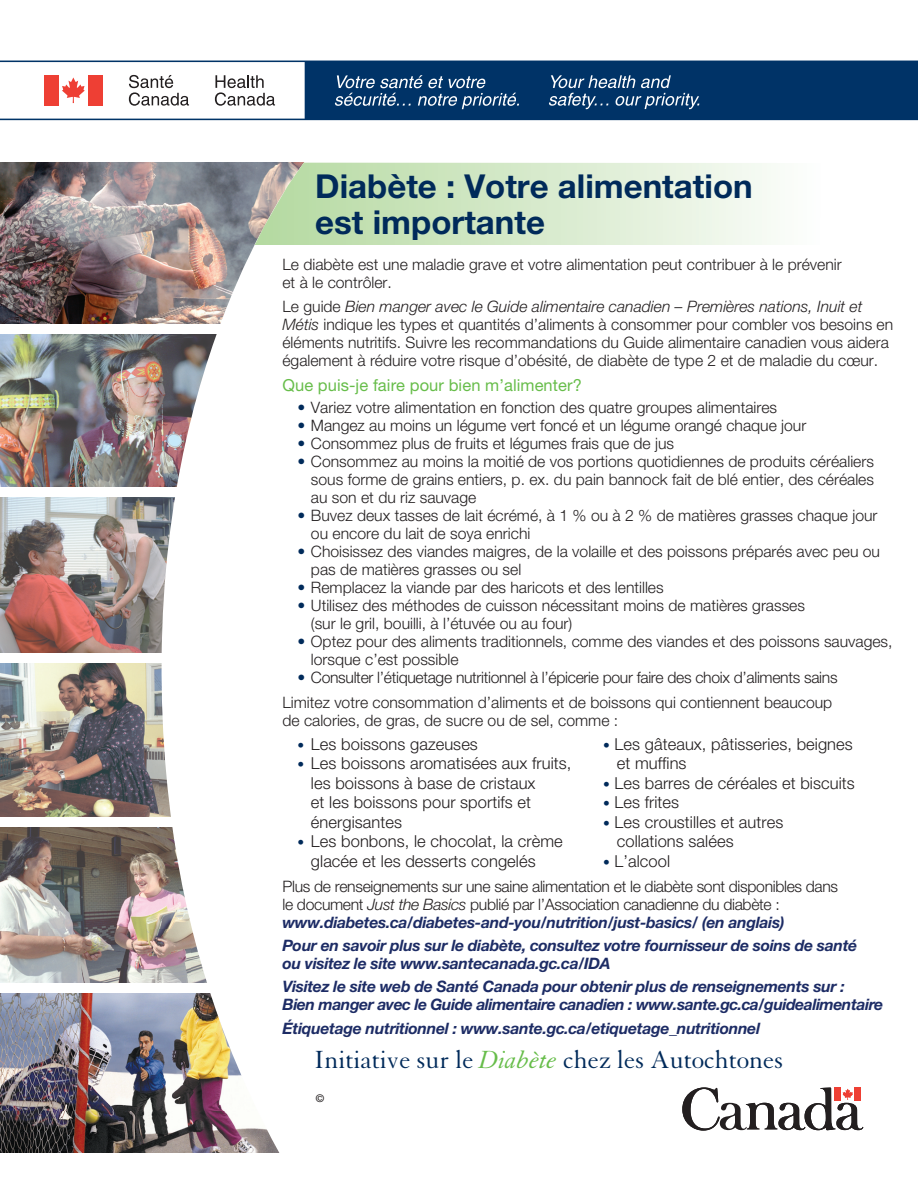
<style>
.page{position:relative;width:918px;height:1188px;background:#fff}
.page>*{position:absolute;margin:0;border:0;box-sizing:border-box;transform-origin:0 0}
.t1{font:700 33px/36px "Helvetica Neue LT Std";color:#002a5a}
.t2{font:27px "Granjon";color:#002a5a}
.t3{font:300 16.5px/19.5px "Helvetica Neue LT Std";letter-spacing:.005em;color:#231f20}
.t4{font:16.5px "Helvetica Neue LT Std";letter-spacing:.005em;color:#67bd4a}
.t5{font:300 15.75px/18px "Helvetica Neue LT Std";color:#231f20}
.t6{font:300 15.75px/18px "Helvetica Neue LT Std";letter-spacing:-.02em;color:#231f20}
.t7{font:italic 700 15.75px/18px "Helvetica Neue LT Std";letter-spacing:-.02em;color:#1d2c65}
.t8{font:10.5px "Helvetica";color:#231f20}
.s1{font-style:italic}
.s2{color:#002a5a}
.s3{font-size:13.5px;color:#002a5a}
.s4{font-weight:700;font-style:italic;color:#1d2c65}
.s5{font-style:italic;color:#67bd4a}
</style>
<div class="page">
<svg style="left:682px;top:1087px;width:182px;height:44px"></svg>
<svg style="left:0;top:61px;width:918px;height:59px;fill:#003367"></svg>
<svg style="left:549px;top:75px;width:150px;height:34px;background:#2f5983"></svg>
<svg style="left:335px;top:75px;width:184px;height:34px;background:#305983"></svg>
<div style="left:44px;top:75px;width:15px;height:30px;background:#ee3f34"></div>
<svg style="left:62px;top:77px;width:23px;height:26px"></svg>
<div style="left:88px;top:75px;width:15px;height:30px;background:#ee3f34"></div>
<svg style="left:129px;top:75px;width:60px;height:31px"></svg>
<svg style="left:215px;top:75px;width:60px;height:31px"></svg>
<img style="left:0;top:163px;width:159px;height:161px">
<img style="left:0;top:334px;width:159px;height:153px">
<img style="left:0;top:497px;width:159px;height:156px">
<img style="left:0;top:663px;width:159px;height:154px">
<img style="left:0;top:827px;width:159px;height:156px">
<img style="left:0;top:993px;width:159px;height:160px">
<img style="left:159px;top:162px;width:157px;height:991px">
<svg style="left:255px;top:163px;width:516px;height:82px;background:#d4e6c8"></svg>
<h1 class="t1" style="left:315px;top:167px;width:439px">Diabète : Votre alimentation est importante</h1>
<p class="t5" style="left:282px;top:255px;width:561px">Le diabète est une maladie grave et votre alimentation peut contribuer à le prévenir et à le contrôler.</p>
<p class="t5" style="left:282px;top:297px;width:612px">Le guide <span class="s1">Bien manger avec le Guide alimentaire canadien – Premières nations, Inuit et Métis</span> indique les types et quantités d’aliments à consommer pour combler vos besoins en éléments nutritifs. Suivre les recommandations du Guide alimentaire canadien vous aidera également à réduire votre risque d’obésité, de diabète de type 2 et de maladie du cœur.</p>
<p class="t4" style="left:282px;top:375px;width:301px">Que puis-je faire pour bien m’alimenter?</p>
<p class="t5" style="left:297px;top:398px;width:481px"><span class="s2">•</span> Variez votre alimentation en fonction des quatre groupes alimentaires</p>
<p class="t5" style="left:297px;top:416px;width:510px"><span class="s2">•</span> Mangez au moins un légume vert foncé et un légume orangé chaque jour</p>
<p class="t5" style="left:297px;top:434px;width:378px"><span class="s2">•</span> Consommez plus de fruits et légumes frais que de jus</p>
<p class="t5" style="left:311px;top:452px;width:565px;text-align:justify;text-indent:-13px"><span class="s2">•</span> Consommez au moins la moitié de vos portions quotidiennes de produits céréaliers sous forme de grains entiers, p. ex. du pain bannock fait de blé entier, des céréales au son et du riz sauvage</p>
<p class="t5" style="left:311px;top:506px;width:568px;text-indent:-13px"><span class="s2">•</span> Buvez deux tasses de lait écrémé, à 1 % ou à 2 % de matières grasses chaque jour ou encore du lait de soya enrichi</p>
<p class="t5" style="left:311px;top:542px;width:571px;text-indent:-13px"><span class="s2">•</span> Choisissez des viandes maigres, de la volaille et des poissons préparés avec peu ou pas de matières grasses ou sel</p>
<p class="t5" style="left:297px;top:578px;width:368px"><span class="s2">•</span> Remplacez la viande par des haricots et des lentilles</p>
<p class="t5" style="left:311px;top:596px;width:496px;text-indent:-13px"><span class="s2">•</span> Utilisez des méthodes de cuisson nécessitant moins de matières grasses (sur le gril, bouilli, à l’étuvée ou au four)</p>
<p class="t5" style="left:311px;top:632px;width:583px;text-indent:-13px"><span class="s2">•</span> Optez pour des aliments traditionnels, comme des viandes et des poissons sauvages, lorsque c’est possible</p>
<p class="t6" style="left:282px;top:665px;width:557px;line-height:24.8px;text-indent:15px"><span class="s2">•</span> Consulter l’étiquetage nutritionnel à l’épicerie pour faire des choix d’aliments sains<br>Limitez votre consommation d’aliments et de boissons qui contiennent beaucoup</p>
<p class="t5" style="left:282px;top:711px;width:337px">de calories, de gras, de sucre ou de sel, comme :</p>
<p class="t3" style="left:297px;top:734px;width:182px"><span class="s3">•</span> Les boissons gazeuses</p>
<p class="t3" style="left:311px;top:753px;width:262px;text-indent:-14px"><span class="s3">•</span> Les boissons aromatisées aux fruits, les boissons à base de cristaux<br>et les boissons pour sportifs et énergisantes</p>
<p class="t3" style="left:311px;top:831px;width:253px;text-indent:-14px"><span class="s3">•</span> Les bonbons, le chocolat, la crème glacée et les desserts congelés</p>
<p class="t3" style="left:617px;top:734px;width:238px;text-indent:-13px"><span class="s3">•</span> Les gâteaux, pâtisseries, beignes et muffins</p>
<p class="t3" style="left:603px;top:773px;width:253px"><span class="s3">•</span> Les barres de céréales et biscuits</p>
<p class="t3" style="left:603px;top:792px;width:77px"><span class="s3">•</span> Les frites</p>
<p class="t3" style="left:617px;top:812px;width:168px;text-indent:-13px"><span class="s3">•</span> Les croustilles et autres collations salées</p>
<p class="t3" style="left:603px;top:851px;width:68px"><span class="s3">•</span> L’alcool</p>
<p class="t6" style="left:282px;top:877px;width:557px">Plus de renseignements sur une saine alimentation et le diabète sont disponibles dans le document <span class="s1">Just the Basics</span> publié par l’Association canadienne du diabète : <span class="s4">www.diabetes.ca/diabetes-and-you/nutrition/just-basics/ (en anglais)</span></p>
<p class="t7" style="left:282px;top:936px;width:576px">Pour en savoir plus sur le diabète, consultez votre fournisseur de soins de santé ou visitez le site www.santecanada.gc.ca/IDA</p>
<p class="t7" style="left:282px;top:977px;width:602px">Visitez le site web de Santé Canada pour obtenir plus de renseignements sur :<br>Bien manger avec le Guide alimentaire canadien : www.sante.gc.ca/guidealimentaire</p>
<p class="t7" style="left:282px;top:1019px;width:479px">Étiquetage nutritionnel : www.sante.gc.ca/etiquetage_nutritionnel</p>
<h2 class="t2" style="left:315px;top:1045px;width:470px">Initiative sur le <span class="s5">Diabète</span> chez les Autochtones</h2>
<p class="t8" style="left:316px;top:1092px;width:9px">©</p>
</div>
